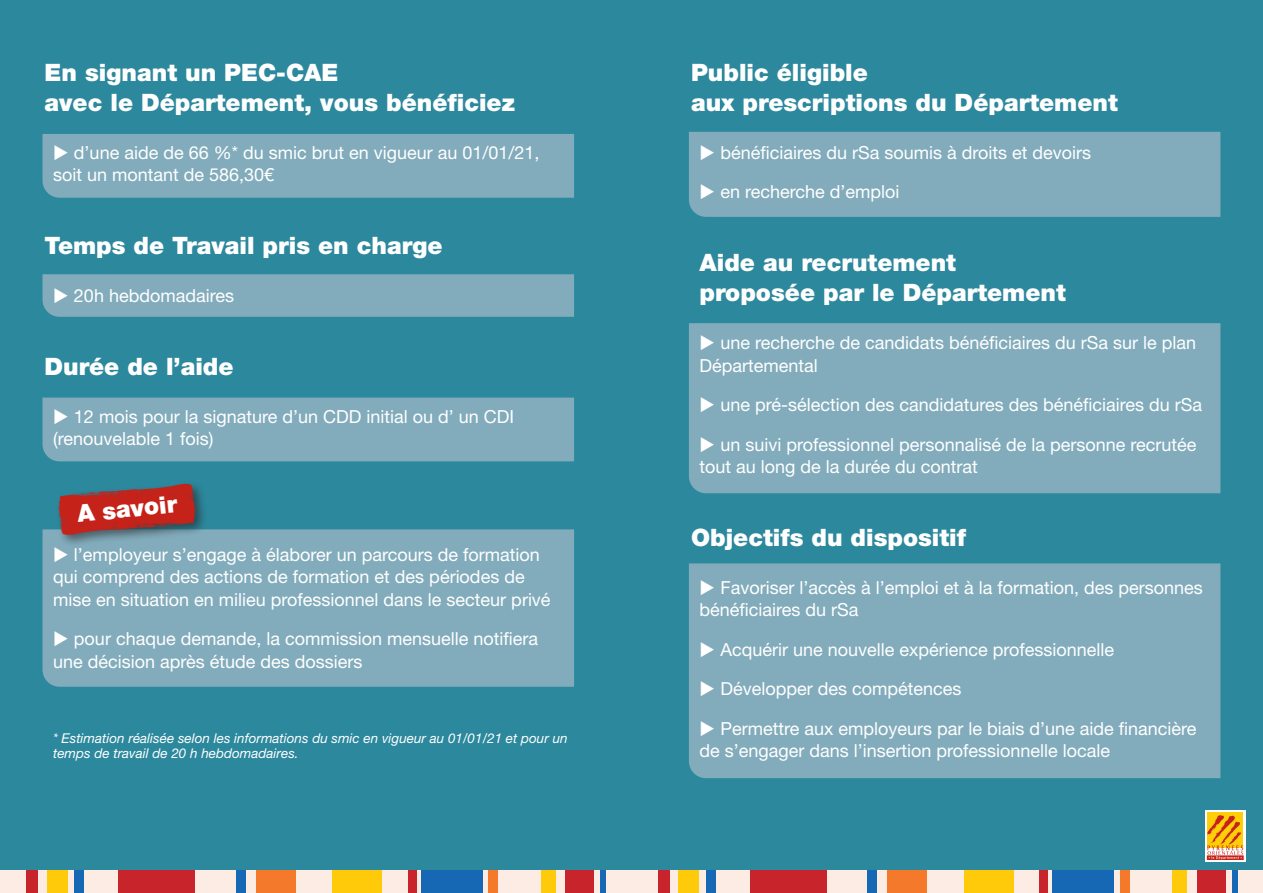
<style>
.page{position:relative;width:1263px;height:893px;background:#fff}
.page>*{position:absolute;margin:0;border:0;box-sizing:border-box;transform-origin:0 0}
.t1{font:900 24px/30px "Helvetica Neue LT Std";color:#fff}
.t2{font:18px/22.5px "Helvetica Neue LT Std";color:#fff}
.t3{font:italic 13.5px/15px "Helvetica Neue LT Std";color:#fff}
</style>
<div class="page">
<div style="left:631px;top:0;width:632px;height:893px;background:#2c889d"></div>
<div style="left:0;top:0;width:631px;height:893px;background:#2c889d"></div>
<div style="left:631px;top:871px;width:632px;height:22px;background:#fdece4"></div>
<div style="left:867px;top:871px;width:10px;height:22px;background:#1768b4"></div>
<div style="left:750px;top:871px;width:77px;height:22px;background:#c8242b"></div>
<div style="left:706px;top:871px;width:9px;height:22px;background:#1768b4"></div>
<div style="left:678px;top:871px;width:21px;height:22px;background:#feca0a"></div>
<div style="left:658px;top:871px;width:11px;height:22px;background:#c8242b"></div>
<div style="left:887px;top:871px;width:40px;height:22px;background:#f4792a"></div>
<div style="left:964px;top:871px;width:50px;height:22px;background:#feca0a"></div>
<div style="left:1039px;top:871px;width:9px;height:22px;background:#c8242b"></div>
<div style="left:1052px;top:871px;width:62px;height:22px;background:#1768b4"></div>
<div style="left:1120px;top:871px;width:9px;height:22px;background:#f4792a"></div>
<div style="left:1172px;top:871px;width:15px;height:22px;background:#feca0a"></div>
<div style="left:1197px;top:871px;width:29px;height:22px;background:#c8242b"></div>
<div style="left:1232px;top:871px;width:6px;height:22px;background:#1768b4"></div>
<div style="left:0;top:871px;width:631px;height:22px;background:#fdece4"></div>
<div style="left:236px;top:871px;width:9px;height:22px;background:#1768b4"></div>
<div style="left:118px;top:871px;width:77px;height:22px;background:#c8242b"></div>
<div style="left:75px;top:871px;width:9px;height:22px;background:#1768b4"></div>
<div style="left:47px;top:871px;width:20px;height:22px;background:#feca0a"></div>
<div style="left:26px;top:871px;width:12px;height:22px;background:#c8242b"></div>
<div style="left:256px;top:871px;width:40px;height:22px;background:#f4792a"></div>
<div style="left:333px;top:871px;width:49px;height:22px;background:#feca0a"></div>
<div style="left:408px;top:871px;width:8px;height:22px;background:#c8242b"></div>
<div style="left:421px;top:871px;width:62px;height:22px;background:#1768b4"></div>
<div style="left:488px;top:871px;width:10px;height:22px;background:#f4792a"></div>
<div style="left:541px;top:871px;width:14px;height:22px;background:#feca0a"></div>
<div style="left:565px;top:871px;width:29px;height:22px;background:#c8242b"></div>
<div style="left:600px;top:871px;width:6px;height:22px;background:#1768b4"></div>
<div style="left:1205px;top:810px;width:40px;height:51px;background:#fff"></div>
<div style="left:1207px;top:812px;width:36px;height:36px;background:#fece08"></div>
<svg style="left:1207px;top:815px;width:36px;height:45px"></svg>
<div style="left:43px;top:134px;width:531px;height:64px;background:#82acbc"></div>
<div style="left:689px;top:132px;width:531px;height:85px;background:#82acbc"></div>
<div style="left:43px;top:274px;width:531px;height:43px;background:#82acbc"></div>
<div style="left:689px;top:323px;width:531px;height:170px;background:#82acbc"></div>
<div style="left:43px;top:529px;width:531px;height:158px;background:#82acbc"></div>
<div style="left:43px;top:398px;width:531px;height:63px;background:#82acbc"></div>
<div style="left:689px;top:563px;width:531px;height:215px;background:#82acbc"></div>
<div style="left:56px;top:481px;width:152px;height:66px;background:#231f20;opacity:.55"></div>
<svg style="left:58px;top:484px;width:138px;height:51px;background:#9e3b3a"></svg>
<h1 class="t1" style="left:45px;top:57px;width:472px">En signant un PEC-CAE<br>avec le Département, vous bénéficiez</h1>
<p class="t2" style="left:53px;top:141px;width:488px">◆ d’une aide de 66 %* du smic brut en vigueur au 01/01/21, soit un montant de 586,30€</p>
<h1 class="t1" style="left:45px;top:230px;width:399px">Temps de Travail pris en charge</h1>
<p class="t2" style="left:53px;top:284px;width:182px">◆ 20h hebdomadaires</p>
<h1 class="t1" style="left:45px;top:351px;width:190px">Durée de l’aide</h1>
<p class="t2" style="left:53px;top:405px;width:462px">◆ 12 mois pour la signature d’un CDD initial ou d’ un CDI (renouvelable 1 fois)</p>
<h1 class="t1" style="left:76px;top:499px;width:102px;rotate:-6deg">A savoir</h1>
<p class="t2" style="left:53px;top:543px;width:499px">◆ l’employeur s’engage à élaborer un parcours de formation qui comprend des actions de formation et des périodes de mise en situation en milieu professionnel dans le secteur privé</p>
<p class="t2" style="left:53px;top:627px;width:486px">◆ pour chaque demande, la commission mensuelle notifiera une décision après étude des dossiers</p>
<p class="t3" style="left:53px;top:730px;width:516px">* Estimation réalisée selon les informations du smic en vigueur au 01/01/21 et pour un temps de travail de 20 h hebdomadaires.</p>
<h1 class="t1" style="left:691px;top:57px;width:428px">Public éligible<br>aux prescriptions du Département</h1>
<p class="t2" style="left:699px;top:141px;width:393px">◆ bénéficiaires du rSa soumis à droits et devoirs</p>
<p class="t2" style="left:699px;top:181px;width:201px">◆ en recherche d’emploi</p>
<h1 class="t1" style="left:699px;top:247px;width:368px">Aide au recrutement proposée par le Département</h1>
<p class="t2" style="left:699px;top:331px;width:498px">◆ une recherche de candidats bénéficiaires du rSa sur le plan<br>Départemental</p>
<p class="t2" style="left:699px;top:393px;width:504px">◆ une pré-sélection des candidatures des bénéficiaires du rSa</p>
<p class="t2" style="left:699px;top:433px;width:498px">◆ un suivi professionnel personnalisé de la personne recrutée tout au long de la durée du contrat</p>
<h1 class="t1" style="left:691px;top:522px;width:277px">Objectifs du dispositif</h1>
<p class="t2" style="left:699px;top:576px;width:505px">◆ Favoriser l’accès à l’emploi et à la formation, des personnes bénéficiaires du rSa</p>
<p class="t2" style="left:699px;top:638px;width:416px">◆ Acquérir une nouvelle expérience professionnelle</p>
<p class="t2" style="left:699px;top:677px;width:263px">◆ Développer des compétences</p>
<p class="t2" style="left:699px;top:717px;width:498px">◆ Permettre aux employeurs par le biais d’une aide financière de s’engager dans l’insertion professionnelle locale</p>
</div>
